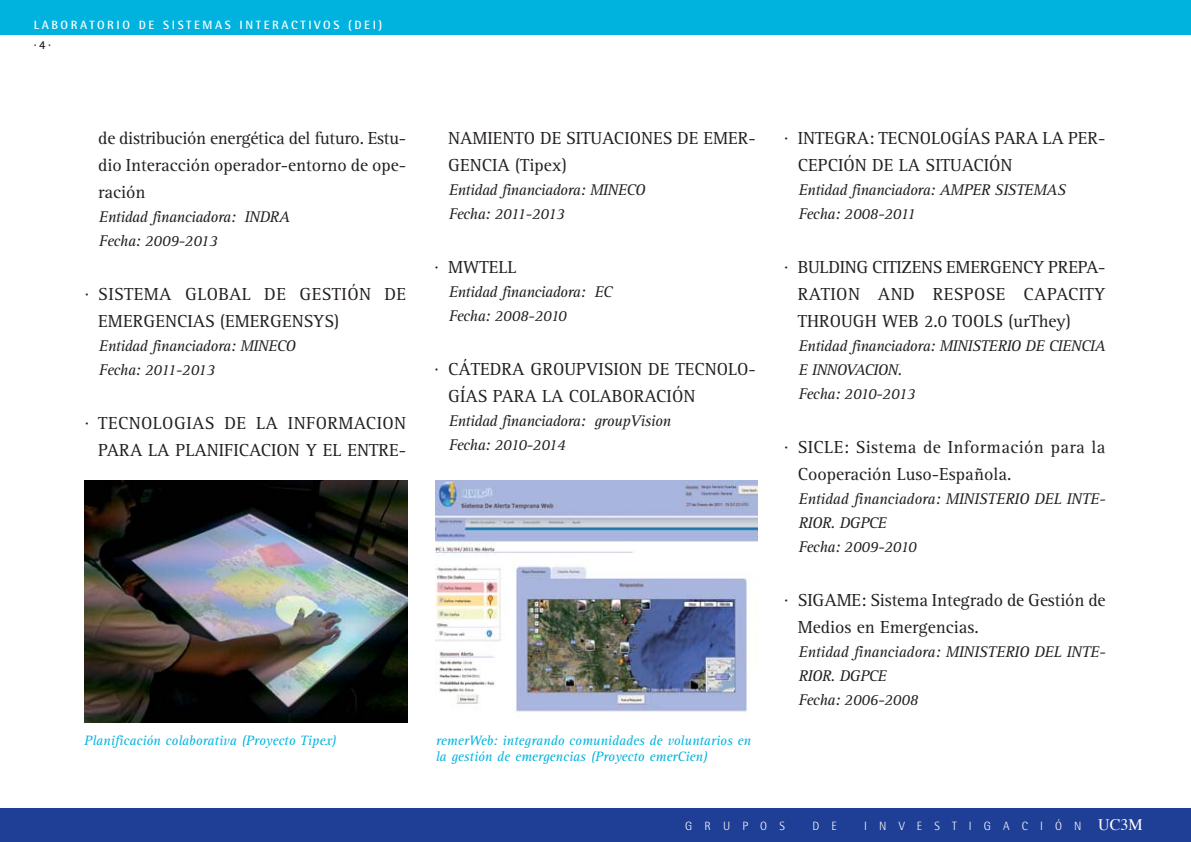
<style>
.page{position:relative;width:1191px;height:842px;background:#fff}
.page>*{position:absolute;margin:0;border:0;box-sizing:border-box;transform-origin:0 0}
.t1{font:18px/27px "Rotis Serif";color:#231f20}
.t2{font:18px/27px "Rotis Serif";letter-spacing:.02em;color:#231f20}
.t3{font:italic 16px/24px "Rotis Serif";letter-spacing:-.03em;color:#231f20}
.t4{font:italic 14px/16.8px "Rotis Serif";color:#00b3df}
.t5{font:700 12px "Rotis Semi Sans";letter-spacing:.215em;color:#fff}
.t6{font:300 12px "Rotis Semi Sans";letter-spacing:1.01em;color:#fff}
.t7{font:700 12px "Rotis Semi Sans";color:#231f20}
.s1{font-family:"Times";font-weight:400;font-size:16px}
</style>
<div class="page">
<div style="left:0;top:1px;width:1190px;height:34px;background:#00b3df"></div>
<div style="left:0;top:809px;width:1190px;height:33px;background:#1f3f97"></div>
<img style="left:84px;top:481px;width:323px;height:241px">
<img style="left:436px;top:481px;width:322px;height:231px">
<p class="t5" style="left:34px;top:21px;width:350px">LABORATORIO DE SISTEMAS INTERACTIVOS (DEI)</p>
<p class="t7" style="left:34px;top:41px;width:19px">·4·</p>
<p class="t1" style="left:98px;top:126px;width:309px;text-align:justify">de distribución energética del futuro. Estu&shy;dio Interacción operador-entorno de ope&shy;ración</p>
<p class="t3" style="left:99px;top:206px;width:192px">Entidad financiadora: INDRA<br>Fecha: 2009-2013</p>
<p class="t1" style="left:98px;top:282px;width:309px;text-indent:-14px">· SISTEMA GLOBAL DE GESTIÓN DE<br>EMERGENCIAS (EMERGENSYS)</p>
<p class="t3" style="left:99px;top:335px;width:198px">Entidad financiadora: MINECO<br>Fecha: 2011-2013</p>
<p class="t1" style="left:85px;top:411px;width:323px;text-align:right">· TECNOLOGIAS DE LA INFORMACION<br>PARA LA PLANIFICACION Y EL ENTRE-</p>
<p class="t1" style="left:448px;top:126px;width:309px">NAMIENTO DE SITUACIONES DE EMER-<br>GENCIA (Tipex)</p>
<p class="t3" style="left:449px;top:179px;width:198px">Entidad financiadora: MINECO<br>Fecha: 2011-2013</p>
<p class="t1" style="left:434px;top:255px;width:83px">· MWTELL</p>
<p class="t3" style="left:449px;top:281px;width:165px">Entidad financiadora: EC<br>Fecha: 2008-2010</p>
<p class="t1" style="left:448px;top:357px;width:309px;text-indent:-14px">· CÁTEDRA GROUPVISION DE TECNOLO-<br>GÍAS PARA LA COLABORACIÓN</p>
<p class="t3" style="left:449px;top:410px;width:224px">Entidad financiadora: groupVision<br>Fecha: 2010-2014</p>
<p class="t4" style="left:84px;top:733px;width:253px">Planificación colaborativa (Proyecto Tipex)</p>
<p class="t4" style="left:436px;top:733px;width:317px">remerWeb: integrando comunidades de voluntarios en la gestión de emergencias (Proyecto emerCien)</p>
<p class="t1" style="left:797px;top:126px;width:309px;text-indent:-14px">· INTEGRA: TECNOLOGÍAS PARA LA PER-<br>CEPCIÓN DE LA SITUACIÓN</p>
<p class="t3" style="left:798px;top:179px;width:269px">Entidad financiadora: AMPER SISTEMAS<br>Fecha: 2008-2011</p>
<p class="t1" style="left:797px;top:255px;width:309px;text-align:justify;text-indent:-14px">· BULDING CITIZENS EMERGENCY PREPA-RATION AND RESPOSE CAPACITY THROUGH WEB 2.0 TOOLS (urThey)</p>
<p class="t3" style="left:798px;top:335px;width:309px">Entidad financiadora: MINISTERIO DE CIENCIA<br>E INNOVACION.<br>Fecha: 2010-2013</p>
<p class="t2" style="left:797px;top:435px;width:309px;text-indent:-14px">· SICLE: Sistema de Información para la<br>Cooperación Luso-Española.</p>
<p class="t3" style="left:798px;top:488px;width:309px">Entidad financiadora: MINISTERIO DEL INTE-<br>RIOR. DGPCE<br>Fecha: 2009-2010</p>
<p class="t1" style="left:797px;top:588px;width:309px;text-indent:-14px">· SIGAME: Sistema Integrado de Gestión de<br>Medios en Emergencias.</p>
<p class="t3" style="left:798px;top:641px;width:309px">Entidad financiadora: MINISTERIO DEL INTE-<br>RIOR. DGPCE<br>Fecha: 2006-2008</p>
<p class="t6" style="left:685px;top:822px;width:101px">GRUPOS</p>
<p class="t6" style="left:812px;top:822px;width:26px">D E</p>
<p class="t6" style="left:864px;top:822px;width:280px">INVESTIGACIÓN <span class="s1">UC3M</span></p>
</div>
